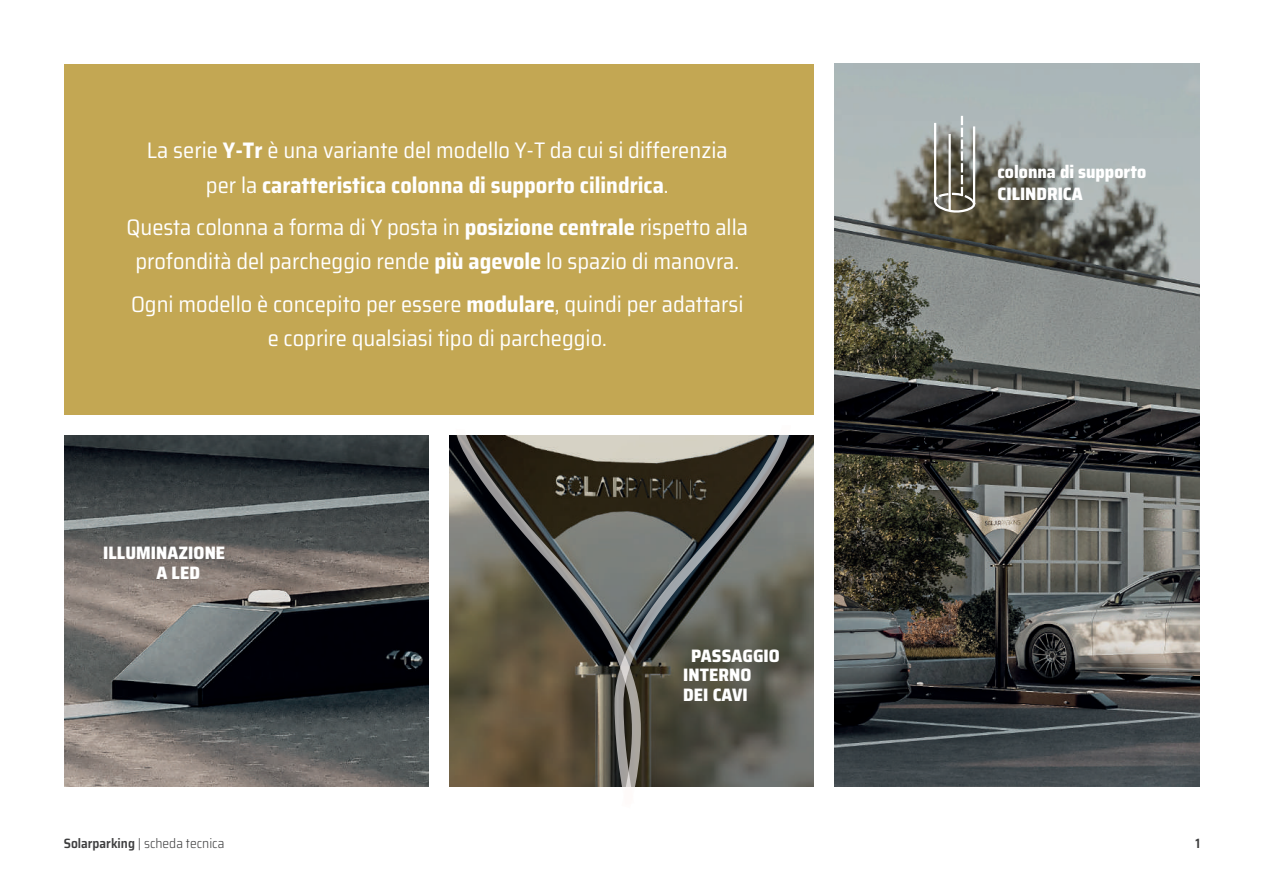
<style>
.page{position:relative;width:1263px;height:893px;background:#fff}
.page>*{position:absolute;margin:0;border:0;box-sizing:border-box;transform-origin:0 0}
.t1{font:semi-condensed 22.5px/34.5px "Saira";color:#fff;text-align:center}
.t2{font:800 semi-condensed 18px/19.5px "Saira";letter-spacing:.005em;color:#fff}
.t3{font:300 semi-condensed 13.5px "Saira";color:#3e3e3f}
.t4{font:600 semi-condensed 13.5px "Saira";color:#3e3e3f}
.s1{font-weight:700}
.s2{font-weight:600}
</style>
<div class="page">
<div style="left:64px;top:64px;width:750px;height:351px;background:#c3a753"></div>
<img style="left:792px;top:436px;width:22px;height:351px">
<img style="left:835px;top:64px;width:364px;height:723px">
<img style="left:64px;top:436px;width:364px;height:351px">
<svg style="left:645px;top:435px;width:147px;height:352px;background:#56554d"></svg>
<svg style="left:449px;top:435px;width:196px;height:352px;background:#5e594b"></svg>
<svg style="left:933px;top:117px;width:44px;height:96px;background:#8d8d85"></svg>
<p class="t1" style="left:147px;top:133px;width:582px">La serie <span class="s1">Y-Tr</span> è una variante del modello Y-T da cui si differenzia per la <span class="s1">caratteristica colonna di supporto cilindrica</span>.</p>
<p class="t1" style="left:126px;top:209px;width:623px">Questa colonna a forma di Y posta in <span class="s1">posizione centrale</span> rispetto alla profondità del parcheggio rende <span class="s1">più agevole</span> lo spazio di manovra.</p>
<p class="t1" style="left:131px;top:286px;width:614px">Ogni modello è concepito per essere <span class="s1">modulare</span>, quindi per adattarsi e coprire qualsiasi tipo di parcheggio.</p>
<p class="t2" style="left:156px;top:543px;width:70px;text-indent:-53px">ILLUMINAZIONE<br>A LED</p>
<p class="t2" style="left:683px;top:646px;width:98px;text-indent:8px">PASSAGGIO<br>INTERNO<br>DEI CAVI</p>
<p class="t2" style="left:998px;top:160px;width:150px;line-height:22.5px">colonna di supporto<br>CILINDRICA</p>
<p class="t3" style="left:64px;top:833px;width:162px"><span class="s2">Solarparking</span> | scheda tecnica</p>
<p class="t4" style="left:1195px;top:833px;width:6px">1</p>
</div>
